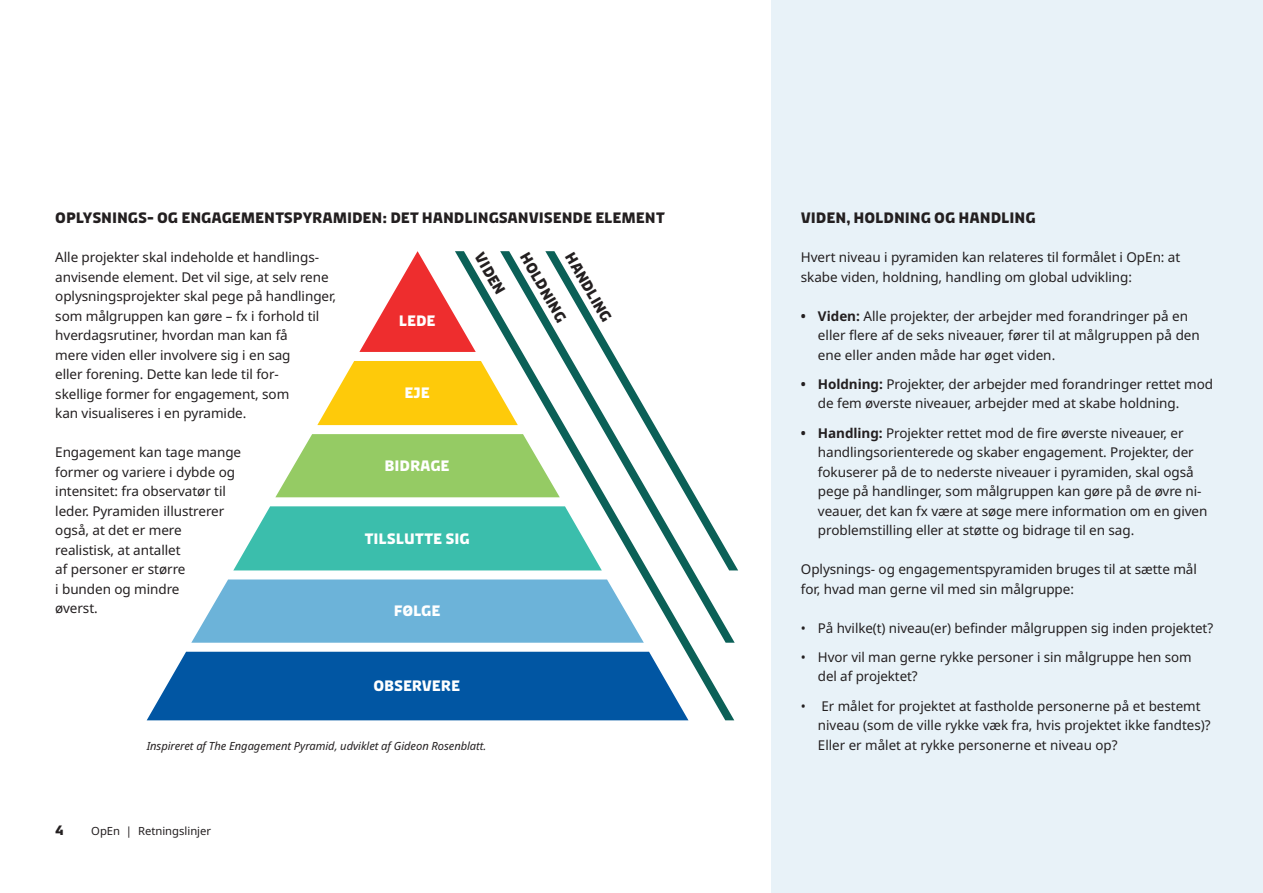
<style>
.page{position:relative;width:1263px;height:893px;background:#fff}
.page>*{position:absolute;margin:0;border:0;box-sizing:border-box;transform-origin:0 0}
.t1{font:700 15px "Diplomacy Office";letter-spacing:-.005em;color:#231f20}
.t2{font:700 15px "Diplomacy Office";letter-spacing:-.005em;color:#fff}
.t3{font:13.5px/19.5px "Noto Sans";letter-spacing:-.005em;color:#231f20}
.t4{font:700 13.5px "Diplomacy Office";color:#231f20}
.t5{font:italic 11.25px "Noto Sans";letter-spacing:-.005em;color:#231f20}
.t6{font:11.25px "Noto Sans";color:#231f20}
.s1{font-weight:700}
</style>
<div class="page">
<div style="left:771px;top:0;width:492px;height:893px;background:#e8f2f8"></div>
<div style="left:147px;top:652px;width:298px;height:68px;background:#0156a3"></div>
<svg style="left:233px;top:506px;width:212px;height:64px;background:#4dc4b3"></svg>
<svg style="left:191px;top:579px;width:254px;height:64px;background:#78b9dc"></svg>
<svg style="left:275px;top:434px;width:170px;height:63px;background:#a1d075"></svg>
<svg style="left:359px;top:251px;width:86px;height:101px"></svg>
<svg style="left:317px;top:361px;width:128px;height:64px;background:#fed12e"></svg>
<svg style="left:445px;top:251px;width:293px;height:470px"></svg>
<p class="t1" style="left:55px;top:208px;width:611px">OPLYSNINGS- OG ENGAGEMENTSPYRAMIDEN: DET HANDLINGSANVISENDE ELEMENT</p>
<p class="t3" style="left:55px;top:248px;width:282px">Alle projekter skal indeholde et handlings&shy;anvisende element. Det vil sige, at selv rene oplysningsprojekter skal pege på handlinger, som målgruppen kan gøre – fx i forhold til hverdagsrutiner, hvordan man kan få<br>mere viden eller involvere sig i en sag<br>eller forening. Dette kan lede til for-<br>skellige former for engagement, som<br>kan visualiseres i en pyramide.</p>
<p class="t3" style="left:55px;top:443px;width:187px">Engagement kan tage mange former og variere i dybde og intensitet: fra observatør til leder. Pyramiden illustrerer også, at det er mere realistisk, at antallet<br>af personer er større<br>i bunden og mindre<br>øverst.</p>
<p class="t1" style="left:487px;top:249px;width:47px;rotate:60deg">VIDEN</p>
<p class="t1" style="left:532px;top:249px;width:79px;rotate:60deg">HOLDNING</p>
<p class="t1" style="left:578px;top:249px;width:79px;rotate:60deg">HANDLING</p>
<p class="t2" style="left:399px;top:311px;width:38px">LEDE</p>
<p class="t2" style="left:404px;top:383px;width:27px">EJE</p>
<p class="t2" style="left:385px;top:456px;width:67px">BIDRAGE</p>
<p class="t2" style="left:364px;top:528px;width:107px">TILSLUTTE SIG</p>
<p class="t2" style="left:394px;top:601px;width:48px">FØLGE</p>
<p class="t2" style="left:373px;top:676px;width:88px">OBSERVERE</p>
<p class="t5" style="left:147px;top:737px;width:341px">Inspireret af The Engagement Pyramid, udviklet af Gideon Rosenblatt.</p>
<p class="t4" style="left:55px;top:821px;width:10px">4</p>
<p class="t6" style="left:91px;top:825px;width:121px">OpEn | Retningslinjer</p>
<p class="t1" style="left:801px;top:208px;width:236px">VIDEN, HOLDNING OG HANDLING</p>
<p class="t3" style="left:801px;top:248px;width:381px">Hvert niveau i pyramiden kan relateres til formålet i OpEn: at skabe viden, holdning, handling om global udvikling:</p>
<p class="t3" style="left:818px;top:306px;width:383px;text-indent:-17px"><span class="s1">• Viden:</span> Alle projekter, der arbejder med forandringer på en eller flere af de seks niveauer, fører til at målgruppen på den ene eller anden måde har øget viden.</p>
<p class="t3" style="left:818px;top:374px;width:397px;text-indent:-17px"><span class="s1">• Holdning:</span> Projekter, der arbejder med forandringer rettet mod de fem øverste niveauer, arbejder med at skabe holdning.</p>
<p class="t3" style="left:818px;top:423px;width:391px;text-indent:-17px"><span class="s1">• Handling:</span> Projekter rettet mod de fire øverste niveauer, er handlingsorienterede og skaber engagement. Projekter, der fokuserer på de to nederste niveauer i pyramiden, skal også pege på handlinger, som målgruppen kan gøre på de øvre ni&shy;veauer, det kan fx være at søge mere information om en given problemstilling eller at støtte og bidrage til en sag.</p>
<p class="t3" style="left:801px;top:560px;width:397px">Oplysnings- og engagementspyramiden bruges til at sætte mål for, hvad man gerne vil med sin målgruppe:</p>
<p class="t3" style="left:801px;top:618px;width:414px">• På hvilke(t) niveau(er) befinder målgruppen sig inden projektet?</p>
<p class="t3" style="left:818px;top:647px;width:375px;text-indent:-17px">• Hvor vil man gerne rykke personer i sin målgruppe hen som del af projektet?</p>
<p class="t3" style="left:818px;top:696px;width:394px;text-indent:-17px">• Er målet for projektet at fastholde personerne på et bestemt niveau (som de ville rykke væk fra, hvis projektet ikke fandtes)?<br>Eller er målet at rykke personerne et niveau op?</p>
</div>
